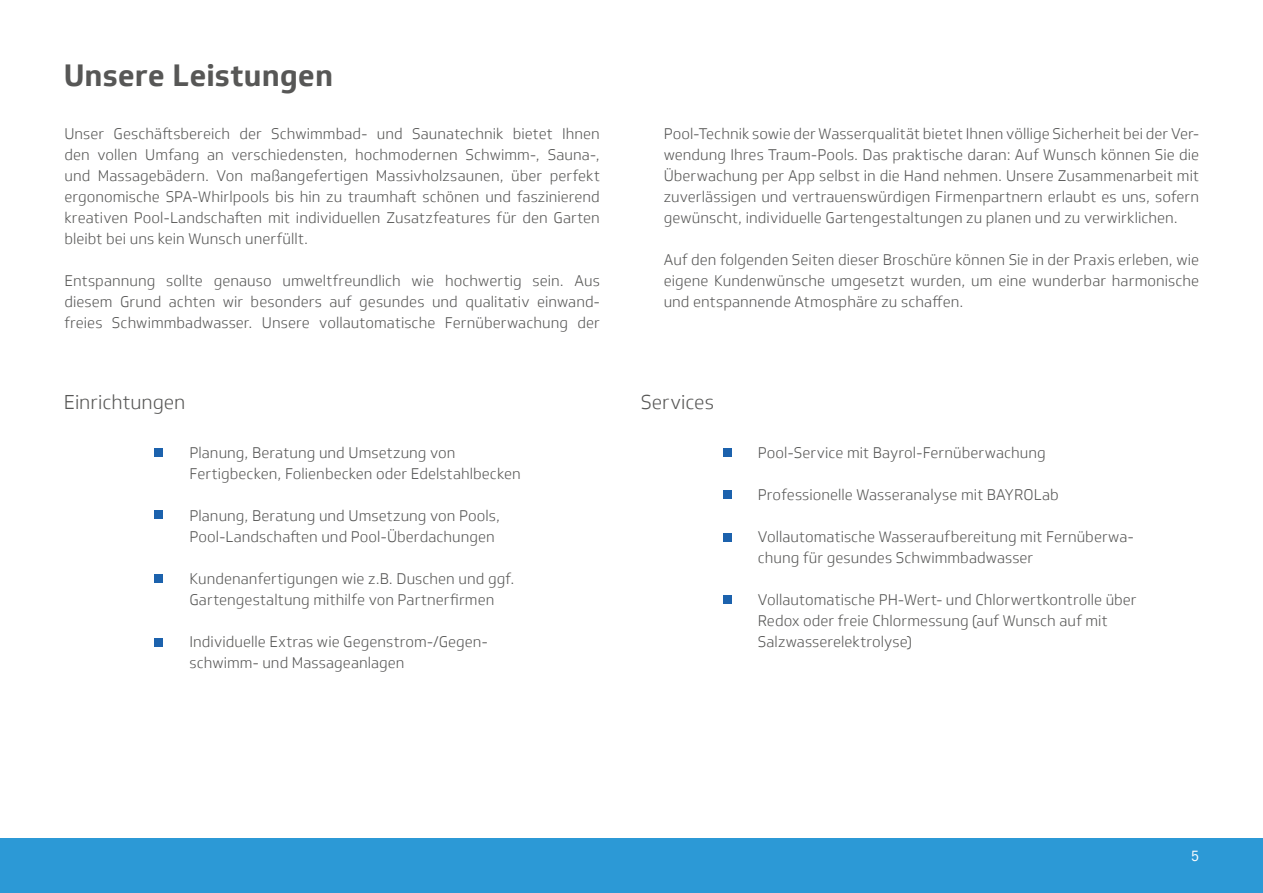
<style>
.page{position:relative;width:1263px;height:893px;background:#fff}
.page>*{position:absolute;margin:0;border:0;box-sizing:border-box;transform-origin:0 0}
.t1{font:700 30px "Soleto";color:#575756}
.t2{font:300 19.5px "Soleto";color:#575756}
.t3{font:300 15px/21px "Soleto";letter-spacing:.005em;color:#575756}
.t4{font:15px "Franklin Gothic Book Cond ITC";color:#fff}
</style>
<div class="page">
<div style="left:0;top:839px;width:1263px;height:54px;background:#2c99d6"></div>
<div style="left:154px;top:448px;width:8px;height:8px;background:#1c62ad"></div>
<div style="left:723px;top:448px;width:8px;height:8px;background:#1c62ad"></div>
<div style="left:723px;top:491px;width:8px;height:8px;background:#1c62ad"></div>
<div style="left:723px;top:533px;width:8px;height:9px;background:#1c62ad"></div>
<div style="left:723px;top:596px;width:8px;height:8px;background:#1c62ad"></div>
<div style="left:154px;top:510px;width:8px;height:9px;background:#1c62ad"></div>
<div style="left:154px;top:574px;width:8px;height:9px;background:#1c62ad"></div>
<div style="left:154px;top:638px;width:8px;height:8px;background:#1c62ad"></div>
<h1 class="t1" style="left:64px;top:64px;width:271px">Unsere Leistungen</h1>
<p class="t3" style="left:64px;top:123px;width:537px;text-align:justify">Unser Geschä昀琀sbereich der Schwimmbad- und Saunatechnik bietet Ihnen den vollen Umfang an verschiedensten, hochmodernen Schwimm-, Sauna-, und Massagebädern. Von maßangefertigen Massivholzsaunen, über perfekt ergonomische SPA-Whirlpools bis hin zu traumha昀琀 schönen und faszinierend kreativen Pool-Landscha昀琀en mit individuellen Zusatzfeatures für den Garten bleibt bei uns kein Wunsch unerfüllt.</p>
<p class="t3" style="left:64px;top:270px;width:537px;text-align:justify">Entspannung sollte genauso umweltfreundlich wie hochwertig sein. Aus diesem Grund achten wir besonders auf gesundes und qualitativ einwand&shy;freies Schwimmbadwasser. Unsere vollautomatische Fernüberwachung der</p>
<p class="t3" style="left:664px;top:123px;width:537px;text-align:justify">Pool-Technik sowie der Wasserqualität bietet Ihnen völlige Sicherheit bei der Ver&shy;wendung Ihres Traum-Pools. Das praktische daran: Auf Wunsch können Sie die Überwachung per App selbst in die Hand nehmen. Unsere Zusammenarbeit mit zuverlässigen und vertrauenswürdigen Firmenpartnern erlaubt es uns, sofern gewünscht, individuelle Gartengestaltungen zu planen und zu verwirklichen.</p>
<p class="t3" style="left:664px;top:249px;width:537px;text-align:justify">Auf den folgenden Seiten dieser Broschüre können Sie in der Praxis erleben, wie eigene Kundenwünsche umgesetzt wurden, um eine wunderbar harmonische und entspannende Atmosphäre zu scha昀昀en.</p>
<h2 class="t2" style="left:64px;top:394px;width:123px">Einrichtungen</h2>
<h2 class="t2" style="left:641px;top:390px;width:75px">Services</h2>
<p class="t3" style="left:189px;top:442px;width:333px">Planung, Beratung und Umsetzung von<br>Fertigbecken, Folienbecken oder Edelstahlbecken</p>
<p class="t3" style="left:189px;top:505px;width:312px">Planung, Beratung und Umsetzung von Pools,<br>Pool-Landscha昀琀en und Pool-Überdachungen</p>
<p class="t3" style="left:189px;top:568px;width:326px">Kundenanfertigungen wie z.B. Duschen und ggf.<br>Gartengestaltung mithilfe von Partner昀椀rmen</p>
<p class="t3" style="left:189px;top:631px;width:300px">Individuelle Extras wie Gegenstrom-/Gegen&shy;schwimm- und Massageanlagen</p>
<p class="t3" style="left:758px;top:442px;width:289px">Pool-Service mit Bayrol-Fernüberwachung</p>
<p class="t3" style="left:758px;top:484px;width:302px">Professionelle Wasseranalyse mit BAYROLab</p>
<p class="t3" style="left:758px;top:526px;width:377px">Vollautomatische Wasseraufbereitung mit Fernüberwa&shy;chung für gesundes Schwimmbadwasser</p>
<p class="t3" style="left:758px;top:589px;width:380px">Vollautomatische PH-Wert- und Chlorwertkontrolle über<br>Redox oder freie Chlormessung (auf Wunsch auf mit<br>Salzwasserelektrolyse)</p>
<p class="t4" style="left:1191px;top:847px;width:9px">5</p>
</div>
